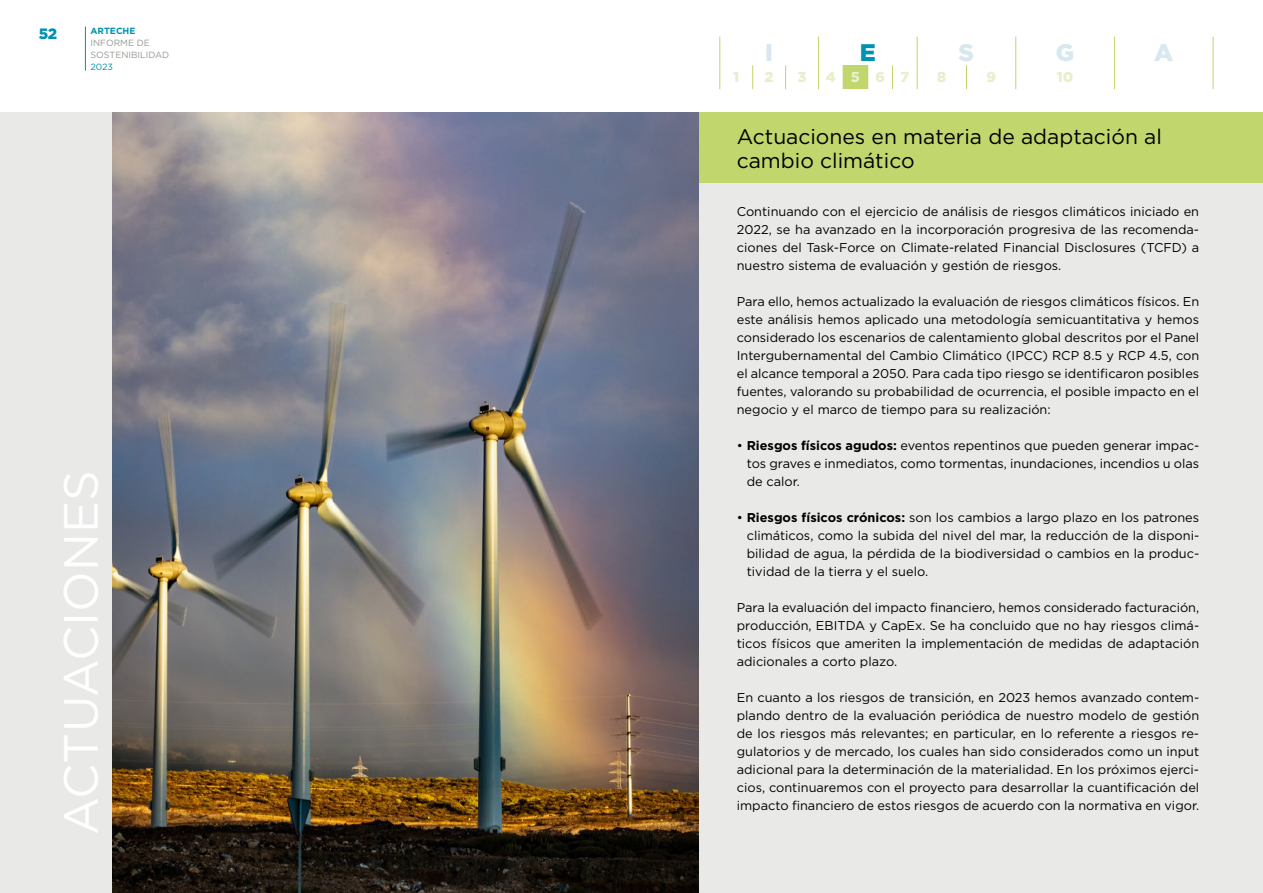
<style>
.page{position:relative;width:1263px;height:893px;background:#fff}
.page>*{position:absolute;margin:0;border:0;box-sizing:border-box;transform-origin:0 0}
.t1{font:48px "Gotham";color:#fff}
.t2{font:900 24px "Gotham";color:#d8e8f0}
.t3{font:900 24px "Gotham";color:#0091b3}
.t4{font:21px/24px "Gotham";color:#000}
.t5{font:900 15px "Gotham";color:#0091b3}
.t6{font:900 14.4px "Gotham";letter-spacing:1.06em;color:#e7efcb}
.t7{font:12.75px/18px "Gotham";color:#000;text-align:justify}
.t8{font:9px/12px "Gotham";color:#939a90}
.t9{font:700 9px "Gotham";color:#0091b3}
.t10{font:9px "Gotham";color:#0091b3}
.s1{font-weight:700}
</style>
<div class="page">
<hr style="left:85px;top:27px;width:1px;height:44px;background:#0091b3">
<div style="left:843px;top:65px;width:25px;height:24px;background:#c1d66d"></div>
<svg style="left:752px;top:65px;width:1px;height:24px"></svg>
<svg style="left:785px;top:65px;width:1px;height:24px"></svg>
<svg style="left:892px;top:65px;width:1px;height:24px"></svg>
<svg style="left:966px;top:65px;width:1px;height:24px"></svg>
<svg style="left:719px;top:37px;width:1px;height:52px"></svg>
<svg style="left:818px;top:37px;width:1px;height:52px"></svg>
<svg style="left:917px;top:37px;width:1px;height:52px"></svg>
<svg style="left:1015px;top:37px;width:1px;height:52px"></svg>
<svg style="left:1114px;top:37px;width:1px;height:52px"></svg>
<svg style="left:1213px;top:37px;width:1px;height:52px"></svg>
<div style="left:0;top:112px;width:1263px;height:781px;background:#e9e9e8"></div>
<div style="left:698px;top:112px;width:565px;height:70px;background:#c1d66d"></div>
<img style="left:113px;top:112px;width:585px;height:781px">
<p class="t5" style="left:39px;top:23px;width:20px">52</p>
<p class="t9" style="left:91px;top:25px;width:46px">ARTECHE</p>
<p class="t8" style="left:91px;top:36px;width:80px">INFORME DE<br>SOSTENIBILIDAD</p>
<p class="t10" style="left:91px;top:61px;width:24px">2023</p>
<h1 class="t1" style="left:50px;top:835px;width:366px;rotate:-90deg">ACTUACIONES</h1>
<h2 class="t2" style="left:765px;top:36px;width:9px">I</h2>
<h2 class="t3" style="left:860px;top:36px;width:18px">E</h2>
<h2 class="t2" style="left:959px;top:36px;width:17px">S</h2>
<h2 class="t2" style="left:1056px;top:36px;width:20px">G</h2>
<h2 class="t2" style="left:1154px;top:36px;width:21px">A</h2>
<p class="t6" style="left:733px;top:67px;width:8px">1</p>
<p class="t6" style="left:765px;top:67px;width:10px">2</p>
<p class="t6" style="left:797px;top:67px;width:10px">3</p>
<p class="t6" style="left:826px;top:67px;width:85px">4567</p>
<p class="t6" style="left:937px;top:67px;width:11px">8</p>
<p class="t6" style="left:986px;top:67px;width:11px">9</p>
<p class="t6" style="left:1057px;top:67px;width:18px">10</p>
<h3 class="t4" style="left:737px;top:124px;width:427px">Actuaciones en materia de adaptación al cambio climático</h3>
<p class="t7" style="left:737px;top:202px;width:464px">Continuando con el ejercicio de análisis de riesgos climáticos iniciado en 2022, se ha avanzado en la incorporación progresiva de las recomenda&shy;ciones del Task-Force on Climate-related Financial Disclosures (TCFD) a nuestro sistema de evaluación y gestión de riesgos.</p>
<p class="t7" style="left:737px;top:292px;width:464px">Para ello, hemos actualizado la evaluación de riesgos climáticos físicos. En este análisis hemos aplicado una metodología semicuantitativa y hemos considerado los escenarios de calentamiento global descritos por el Panel Intergubernamental del Cambio Climático (IPCC) RCP 8.5 y RCP 4.5, con el alcance temporal a 2050. Para cada tipo riesgo se identificaron posibles fuentes, valorando su probabilidad de ocurrencia, el posible impacto en el negocio y el marco de tiempo para su realización:</p>
<p class="t7" style="left:747px;top:436px;width:454px;text-indent:-10px">• <span class="s1">Riesgos físicos agudos:</span> eventos repentinos que pueden generar impac&shy;tos graves e inmediatos, como tormentas, inundaciones, incendios u olas de calor.</p>
<p class="t7" style="left:747px;top:508px;width:454px;text-indent:-10px">• <span class="s1">Riesgos físicos crónicos:</span> son los cambios a largo plazo en los patrones climáticos, como la subida del nivel del mar, la reducción de la disponi&shy;bilidad de agua, la pérdida de la biodiversidad o cambios en la produc&shy;tividad de la tierra y el suelo.</p>
<p class="t7" style="left:737px;top:598px;width:464px">Para la evaluación del impacto financiero, hemos considerado facturación, producción, EBITDA y CapEx. Se ha concluido que no hay riesgos climá&shy;ticos físicos que ameriten la implementación de medidas de adaptación adicionales a corto plazo.</p>
<p class="t7" style="left:737px;top:688px;width:464px">En cuanto a los riesgos de transición, en 2023 hemos avanzado contem&shy;plando dentro de la evaluación periódica de nuestro modelo de gestión de los riesgos más relevantes; en particular, en lo referente a riesgos re&shy;gulatorios y de mercado, los cuales han sido considerados como un input adicional para la determinación de la materialidad. En los próximos ejerci&shy;cios, continuaremos con el proyecto para desarrollar la cuantificación del impacto financiero de estos riesgos de acuerdo con la normativa en vigor.</p>
</div>
